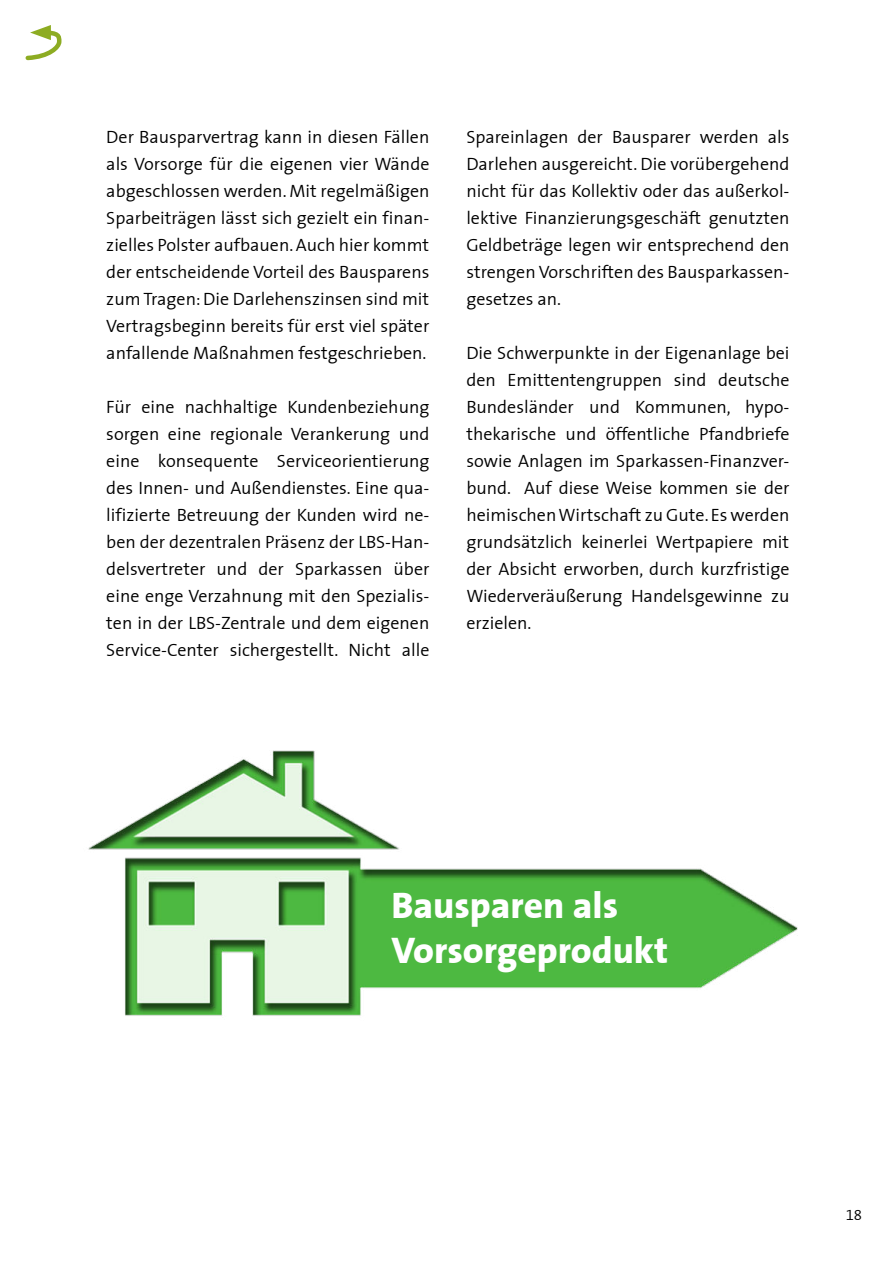
<style>
.page{position:relative;width:893px;height:1263px;background:#fff}
.page>*{position:absolute;margin:0;border:0;box-sizing:border-box;transform-origin:0 0}
.t1{font:800 37.5px/45px "LBS Thesis";color:#fff}
.t2{font:300 18px/27px "LBS Thesis";color:#000;text-align:justify}
.t3{font:300 15px "LBS Thesis";color:#000}
</style>
<div class="page">
<svg style="left:25px;top:25px;width:37px;height:36px"></svg>
<img style="left:88px;top:750px;width:710px;height:266px">
<p class="t2" style="left:106px;top:124px;width:325px">Der Bausparvertrag kann in diesen Fällen als Vorsorge für die eigenen vier Wände abgeschlossen werden. Mit regelmäßigen Sparbeiträgen lässt sich gezielt ein finan&shy;zielles Polster aufbauen. Auch hier kommt der entscheidende Vorteil des Bausparens zum Tragen: Die Darlehenszinsen sind mit Vertragsbeginn bereits für erst viel später anfallende Maßnahmen festgeschrieben.</p>
<p class="t2" style="left:106px;top:394px;width:325px">Für eine nachhaltige Kundenbeziehung sorgen eine regionale Verankerung und eine konsequente Serviceorientierung des Innen- und Außendienstes. Eine qua&shy;lifizierte Betreuung der Kunden wird ne&shy;ben der dezentralen Präsenz der LBS-Han&shy;delsvertreter und der Sparkassen über eine enge Verzahnung mit den Spezialis&shy;ten in der LBS-Zentrale und dem eigenen Service-Center sichergestellt. Nicht alle</p>
<p class="t2" style="left:466px;top:124px;width:325px">Spareinlagen der Bausparer werden als Darlehen ausgereicht. Die vorübergehend nicht für das Kollektiv oder das außerkol&shy;lektive Finanzierungsgeschäft genutzten Geldbeträge legen wir entsprechend den strengen Vorschriften des Bausparkassen&shy;gesetzes an.</p>
<p class="t2" style="left:466px;top:340px;width:325px">Die Schwerpunkte in der Eigenanlage bei den Emittentengruppen sind deutsche Bundesländer und Kommunen, hypo&shy;thekarische und öffentliche Pfandbriefe sowie Anlagen im Sparkassen-Finanzver&shy;bund. Auf diese Weise kommen sie der heimischen Wirtschaft zu Gute. Es werden grundsätzlich keinerlei Wertpapiere mit der Absicht erworben, durch kurzfristige Wiederveräußerung Handelsgewinne zu erzielen.</p>
<h1 class="t1" style="left:392px;top:883px;width:278px">Bausparen als<br>Vorsorgeprodukt</h1>
<p class="t3" style="left:846px;top:1207px;width:18px">18</p>
</div>
